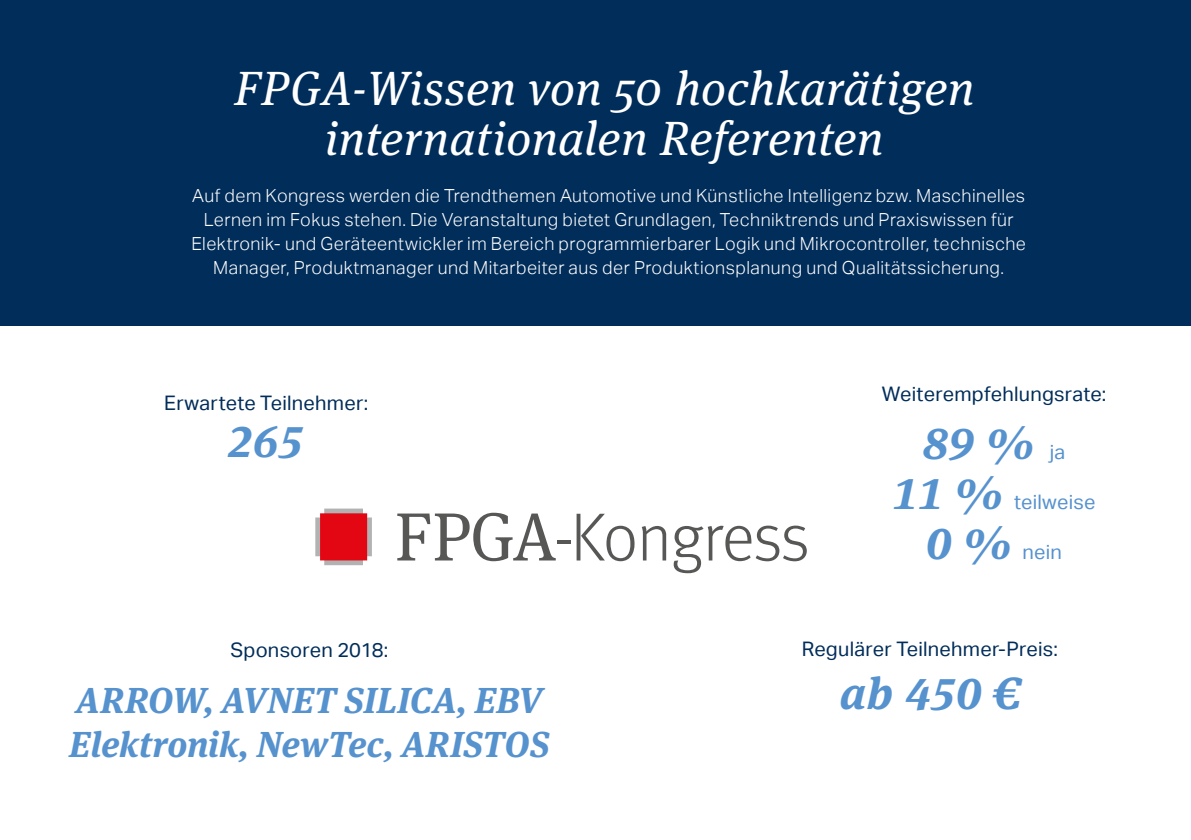
<style>
.page{position:relative;width:1191px;height:840px;background:#fff}
.page>*{position:absolute;margin:0;border:0;box-sizing:border-box;transform-origin:0 0}
.t1{font:italic 48px/50px "Meta Serif OT";letter-spacing:.01em;color:#fff;text-align:center}
.t2{font:italic 700 45px "Meta Serif OT";letter-spacing:.01em;color:#5692ce}
.t3{font:italic 700 36px/44px "Meta Serif OT";color:#5692ce}
.t4{font:20px "Aktiv Grotesk";letter-spacing:.01em;color:#002d5a}
.t5{font:20px "Aktiv Grotesk";letter-spacing:.01em;color:#5692ce}
.t6{font:300 18px/24px "Aktiv Grotesk";letter-spacing:.025em;color:#fff;text-align:center}
</style>
<div class="page">
<div style="left:0;top:0;width:1191px;height:325px;background:#002d5a"></div>
<svg style="left:397px;top:512px;width:173px;height:49px"></svg>
<svg style="left:576px;top:513px;width:58px;height:48px"></svg>
<svg style="left:642px;top:526px;width:24px;height:34px"></svg>
<svg style="left:673px;top:525px;width:133px;height:48px"></svg>
<div style="left:315px;top:517px;width:57px;height:39px;background:#b3b2b2"></div>
<div style="left:324px;top:508px;width:39px;height:57px;background:#b3b2b2"></div>
<div style="left:320px;top:513px;width:47px;height:47px;background:#e30613"></div>
<h1 class="t1" style="left:234px;top:63px;width:741px">FPGA-Wissen von 50 hochkarätigen internationalen Referenten</h1>
<p class="t6" style="left:191px;top:183px;width:836px">Auf dem Kongress werden die Trendthemen Automotive und Künstliche Intelligenz bzw. Maschinelles Lernen im Fokus stehen. Die Veranstaltung bietet Grundlagen, Techniktrends und Praxiswissen für Elektronik- und Geräteentwickler im Bereich programmierbarer Logik und Mikrocontroller, technische Manager, Produktmanager und Mitarbeiter aus der Produktionsplanung und Qualitätssicherung.</p>
<p class="t4" style="left:164px;top:391px;width:205px">Erwartete Teilnehmer:</p>
<h2 class="t2" style="left:228px;top:412px;width:78px">265</h2>
<p class="t4" style="left:230px;top:638px;width:159px">Sponsoren 2018:</p>
<h3 class="t3" style="left:69px;top:677px;width:481px">ARROW, AVNET SILICA, EBV<br>Elektronik, NewTec, ARISTOS</h3>
<p class="t4" style="left:882px;top:382px;width:226px">Weiterempfehlungsrate:</p>
<h2 class="t2" style="left:923px;top:415px;width:112px">89 %</h2>
<p class="t5" style="left:1049px;top:440px;width:17px">ja</p>
<h2 class="t2" style="left:893px;top:465px;width:111px">11 %</h2>
<p class="t5" style="left:1014px;top:490px;width:83px">teilweise</p>
<h2 class="t2" style="left:926px;top:515px;width:86px">0 %</h2>
<p class="t5" style="left:1022px;top:540px;width:41px">nein</p>
<p class="t4" style="left:801px;top:637px;width:258px">Regulärer Teilnehmer-Preis:</p>
<h2 class="t2" style="left:840px;top:664px;width:181px">ab 450 €</h2>
</div>
